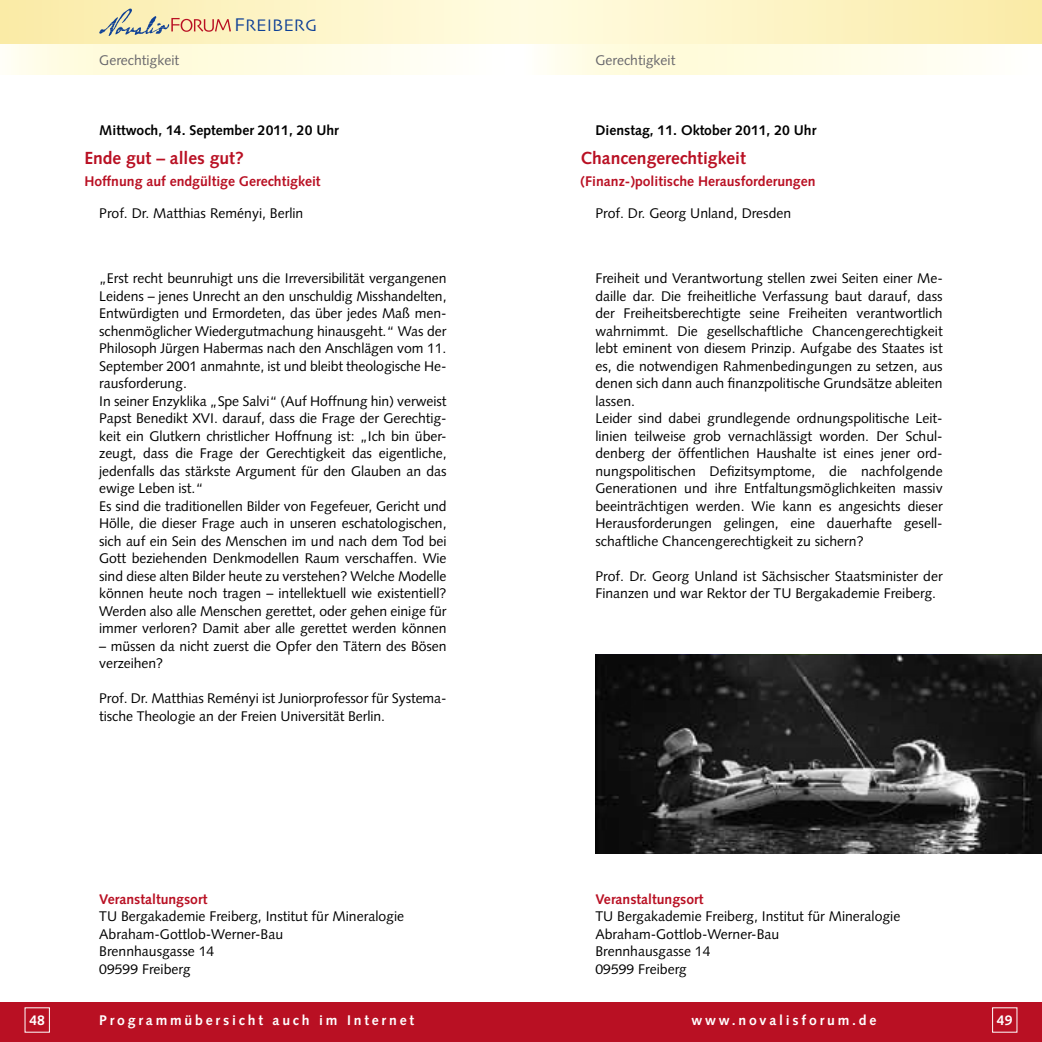
<style>
.page{position:relative;width:1042px;height:1042px;background:#fff}
.page>*{position:absolute;margin:0;border:0;box-sizing:border-box;transform-origin:0 0}
.t1{font:700 17.5px "Syntax";color:#b91023}
.t2{font:17.5px "Skia";color:#0e4096}
.t3{font:14px/17.5px "Syntax";letter-spacing:-.005em;color:#000}
.t4{font:700 14px "Syntax";color:#b91023}
.t5{font:700 14px "Syntax";color:#000}
.t6{font:700 14px "Syntax";letter-spacing:.2em;color:#fff}
.t7{font:14px "Syntax";color:#68676c}
.s1{font-size:19.25px}
</style>
<div class="page">
<div style="left:521px;top:1002px;width:521px;height:40px;background:#b91023"></div>
<div style="left:0;top:1002px;width:521px;height:40px;background:#b91023"></div>
<div style="left:0;top:0;width:521px;height:45px;background:linear-gradient(to right,#faeba6,#fffce2)"></div>
<div style="left:521px;top:0;width:521px;height:45px;background:linear-gradient(to right,#fffce2,#faeba7)"></div>
<svg style="left:595px;top:655px;width:447px;height:198px;background:#2a2a2a"></svg>
<svg style="left:99px;top:8px;width:132px;height:28px;background:#e1d2ac"></svg>
<svg style="left:11px;top:45px;width:416px;height:29px;background:#fffce3"></svg>
<svg style="left:547px;top:45px;width:416px;height:29px;background:#fffce3"></svg>
<p class="t2" style="left:234px;top:15px;width:84px"><span class="s1">F</span>REIBERG</p>
<p class="t7" style="left:99px;top:52px;width:81px">Gerechtigkeit</p>
<p class="t7" style="left:595px;top:52px;width:81px">Gerechtigkeit</p>
<p class="t5" style="left:99px;top:122px;width:241px">Mittwoch, 14. September 2011, 20 Uhr</p>
<p class="t1" style="left:84px;top:148px;width:161px">Ende gut – alles gut?</p>
<p class="t4" style="left:84px;top:173px;width:238px">Hoffnung auf endgültige Gerechtigkeit</p>
<p class="t3" style="left:99px;top:204px;width:206px">Prof. Dr. Matthias Reményi, Berlin</p>
<p class="t3" style="left:99px;top:270px;width:349px">„Erst recht beunruhigt uns die Irreversibilität vergangenen Leidens – jenes Unrecht an den unschuldig Misshandelten, Entwürdigten und Ermordeten, das über jedes Maß men&shy;schenmöglicher Wiedergutmachung hinausgeht.“ Was der Philosoph Jürgen Habermas nach den Anschlägen vom 11.<br>September 2001 anmahnte, ist und bleibt theologische He&shy;rausforderung.<br>In seiner Enzyklika „Spe Salvi“ (Auf Hoffnung hin) verweist Papst Benedikt XVI. darauf, dass die Frage der Gerechtig&shy;keit ein Glutkern christlicher Hoffnung ist: „Ich bin über&shy;zeugt, dass die Frage der Gerechtigkeit das eigentliche, jedenfalls das stärkste Argument für den Glauben an das ewige Leben ist.“<br>Es sind die traditionellen Bilder von Fegefeuer, Gericht und Hölle, die dieser Frage auch in unseren eschatologischen, sich auf ein Sein des Menschen im und nach dem Tod bei Gott beziehenden Denkmodellen Raum verschaffen. Wie sind diese alten Bilder heute zu verstehen? Welche Modelle können heute noch tragen – intellektuell wie existentiell?<br>Werden also alle Menschen gerettet, oder gehen einige für immer verloren? Damit aber alle gerettet werden können</p>
<p class="t3" style="left:99px;top:637px;width:349px">– müssen da nicht zuerst die Opfer den Tätern des Bösen verzeihen?</p>
<p class="t3" style="left:99px;top:690px;width:349px">Prof. Dr. Matthias Reményi ist Juniorprofessor für Systema&shy;tische Theologie an der Freien Universität Berlin.</p>
<p class="t4" style="left:99px;top:891px;width:110px">Veranstaltungsort</p>
<p class="t3" style="left:99px;top:907px;width:306px">TU Bergakademie Freiberg, Institut für Mineralogie<br>Abraham-Gottlob-Werner-Bau<br>Brennhausgasse 14<br>09599 Freiberg</p>
<p class="t5" style="left:595px;top:122px;width:222px">Dienstag, 11. Oktober 2011, 20 Uhr</p>
<p class="t1" style="left:580px;top:148px;width:167px">Chancengerechtigkeit</p>
<p class="t4" style="left:580px;top:173px;width:236px">(Finanz-)politische Herausforderungen</p>
<p class="t3" style="left:595px;top:204px;width:197px">Prof. Dr. Georg Unland, Dresden</p>
<p class="t3" style="left:595px;top:270px;width:349px">Freiheit und Verantwortung stellen zwei Seiten einer Me&shy;daille dar. Die freiheitliche Verfassung baut darauf, dass der Freiheitsberechtigte seine Freiheiten verantwortlich wahrnimmt. Die gesellschaftliche Chancengerechtigkeit lebt eminent von diesem Prinzip. Aufgabe des Staates ist es, die notwendigen Rahmenbedingungen zu setzen, aus denen sich dann auch finanzpolitische Grundsätze ableiten lassen.<br>Leider sind dabei grundlegende ordnungspolitische Leit&shy;linien teilweise grob vernachlässigt worden. Der Schul&shy;denberg der öffentlichen Haushalte ist eines jener ord&shy;nungspolitischen Defizitsymptome, die nachfolgende Generationen und ihre Entfaltungsmöglichkeiten massiv beeinträchtigen werden. Wie kann es angesichts dieser Herausforderungen gelingen, eine dauerhafte gesell&shy;schaftliche Chancengerechtigkeit zu sichern?</p>
<p class="t3" style="left:595px;top:567px;width:349px">Prof. Dr. Georg Unland ist Sächsischer Staatsminister der<br>Finanzen und war Rektor der TU Bergakademie Freiberg.</p>
<p class="t4" style="left:595px;top:891px;width:110px">Veranstaltungsort</p>
<p class="t3" style="left:595px;top:907px;width:306px">TU Bergakademie Freiberg, Institut für Mineralogie<br>Abraham-Gottlob-Werner-Bau<br>Brennhausgasse 14<br>09599 Freiberg</p>
<p class="t6" style="left:99px;top:1012px;width:316px">Programmübersicht auch im Internet</p>
<p class="t6" style="left:691px;top:1012px;width:186px">www.novalisforum.de</p>
<p class="t6" style="left:29px;top:1012px;width:17px">48</p>
<p class="t6" style="left:997px;top:1012px;width:17px">49</p>
</div>
